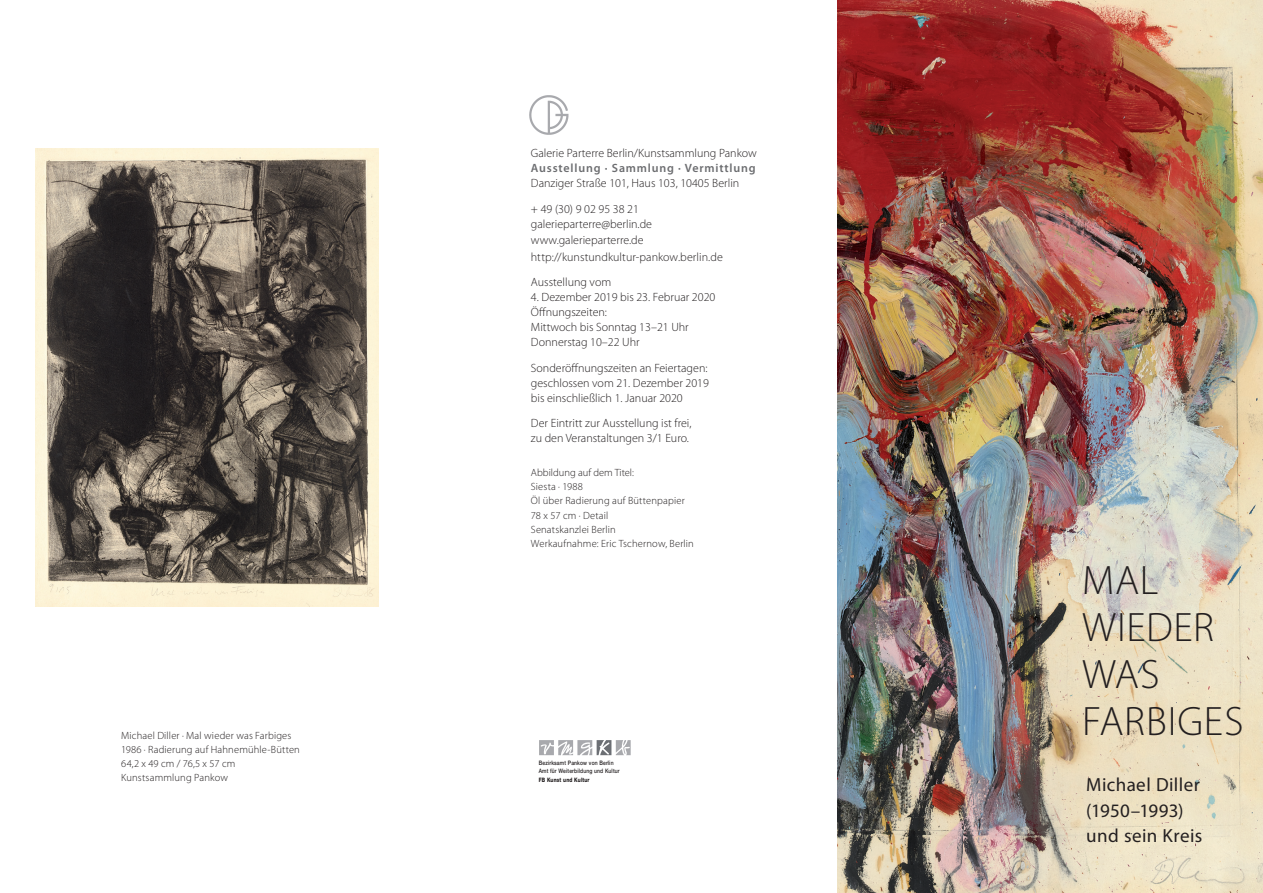
<style>
.page{position:relative;width:1263px;height:893px;background:#fff}
.page>*{position:absolute;margin:0;border:0;box-sizing:border-box;transform-origin:0 0}
.Absatzformat_2{font:300 41.25px "Myriad Pro";letter-spacing:.02em;color:#231f20}
.Absatzformat_2-2{font:19.05px "Myriad Pro";letter-spacing:.02em;color:#231f20}
.t1{font:300 12px "Myriad Pro";color:#231f20}
.t2{font:600 12px "Myriad Pro";letter-spacing:.07em;color:#6c6d70}
.Böhme_Fußnoten{font:300 10.5px "Myriad Pro";letter-spacing:.015em;color:#231f20}
.t3{font:500 6px "Helvetica Neue";letter-spacing:.03em;color:#231f20;scale:.83 1}
.t4{font:800 6px "Helvetica Neue LT Std";letter-spacing:.03em;color:#231f20;scale:.78 1}
</style>
<div class="page">
<img style="left:838px;top:0;width:425px;height:893px">
<img style="left:529px;top:95px;width:40px;height:40px">
<svg style="left:539px;top:740px;width:92px;height:15px"></svg>
<img style="left:35px;top:148px;width:343px;height:458px">
<p class="Böhme_Fußnoten" style="left:121px;top:729px;width:172px">Michael Diller · Mal wieder was Farbiges</p>
<p class="Böhme_Fußnoten" style="left:121px;top:743px;width:180px">1986 · Radierung auf Hahnemühle-Bütten</p>
<p class="Böhme_Fußnoten" style="left:121px;top:757px;width:116px">64,2 x 49 cm / 76,5 x 57 cm</p>
<p class="Böhme_Fußnoten" style="left:121px;top:772px;width:108px">Kunstsammlung Pankow</p>
<p class="t1" style="left:531px;top:146px;width:227px">Galerie Parterre Berlin/Kunstsammlung Pankow</p>
<p class="t2" style="left:531px;top:160px;width:226px">Ausstellung · Sammlung · Vermittlung</p>
<p class="t1" style="left:531px;top:176px;width:210px">Danziger Straße 101, Haus 103, 10405 Berlin</p>
<p class="t1" style="left:531px;top:201px;width:110px">+ 49 (30) 9 02 95 38 21</p>
<p class="t1" style="left:531px;top:216px;width:123px">galerieparterre@berlin.de</p>
<p class="t1" style="left:531px;top:233px;width:114px">www.galerieparterre.de</p>
<p class="t1" style="left:531px;top:249px;width:193px">http://kunstundkultur-pankow.berlin.de</p>
<p class="t1" style="left:531px;top:275px;width:82px">Ausstellung vom</p>
<p class="t1" style="left:531px;top:290px;width:186px">4. Dezember 2019 bis 23. Februar 2020</p>
<p class="t1" style="left:531px;top:305px;width:78px">Öffnungszeiten:</p>
<p class="t1" style="left:531px;top:320px;width:159px">Mittwoch bis Sonntag 13–21 Uhr</p>
<p class="t1" style="left:531px;top:335px;width:110px">Donnerstag 10–22 Uhr</p>
<p class="t1" style="left:531px;top:360px;width:178px">Sonderöffnungszeiten an Feiertagen:</p>
<p class="t1" style="left:531px;top:375px;width:180px">geschlossen vom 21. Dezember 2019</p>
<p class="t1" style="left:531px;top:390px;width:153px">bis einschließlich 1. Januar 2020</p>
<p class="t1" style="left:531px;top:416px;width:162px">Der Eintritt zur Ausstellung ist frei,</p>
<p class="t1" style="left:531px;top:431px;width:160px">zu den Veranstaltungen 3/1 Euro.</p>
<p class="Böhme_Fußnoten" style="left:531px;top:466px;width:105px">Abbildung auf dem Titel:</p>
<p class="Böhme_Fußnoten" style="left:531px;top:480px;width:53px">Siesta · 1988</p>
<p class="Böhme_Fußnoten" style="left:531px;top:495px;width:155px">Öl über Radierung auf Büttenpapier</p>
<p class="Böhme_Fußnoten" style="left:531px;top:509px;width:79px">78 x 57 cm · Detail</p>
<p class="Böhme_Fußnoten" style="left:531px;top:523px;width:86px">Senatskanzlei Berlin</p>
<p class="Böhme_Fußnoten" style="left:531px;top:537px;width:164px">Werkaufnahme: Eric Tschernow, Berlin</p>
<p class="t3" style="left:539px;top:758px;width:92px">Bezirksamt Pankow von Berlin</p>
<p class="t3" style="left:539px;top:766px;width:99px">Amt für Weiterbildung und Kultur</p>
<p class="t4" style="left:539px;top:776px;width:67px">FB Kunst und Kultur</p>
<p class="Absatzformat_2" style="left:1082px;top:556px;width:78px">MAL</p>
<p class="Absatzformat_2" style="left:1082px;top:603px;width:133px">WIEDER</p>
<p class="Absatzformat_2" style="left:1082px;top:649px;width:79px">WAS</p>
<p class="Absatzformat_2" style="left:1082px;top:696px;width:163px">FARBIGES</p>
<p class="Absatzformat_2-2" style="left:1086px;top:773px;width:115px">Michael Diller</p>
<p class="Absatzformat_2-2" style="left:1086px;top:799px;width:99px">(1950–1993)</p>
<p class="Absatzformat_2-2" style="left:1086px;top:824px;width:118px">und sein Kreis</p>
</div>
